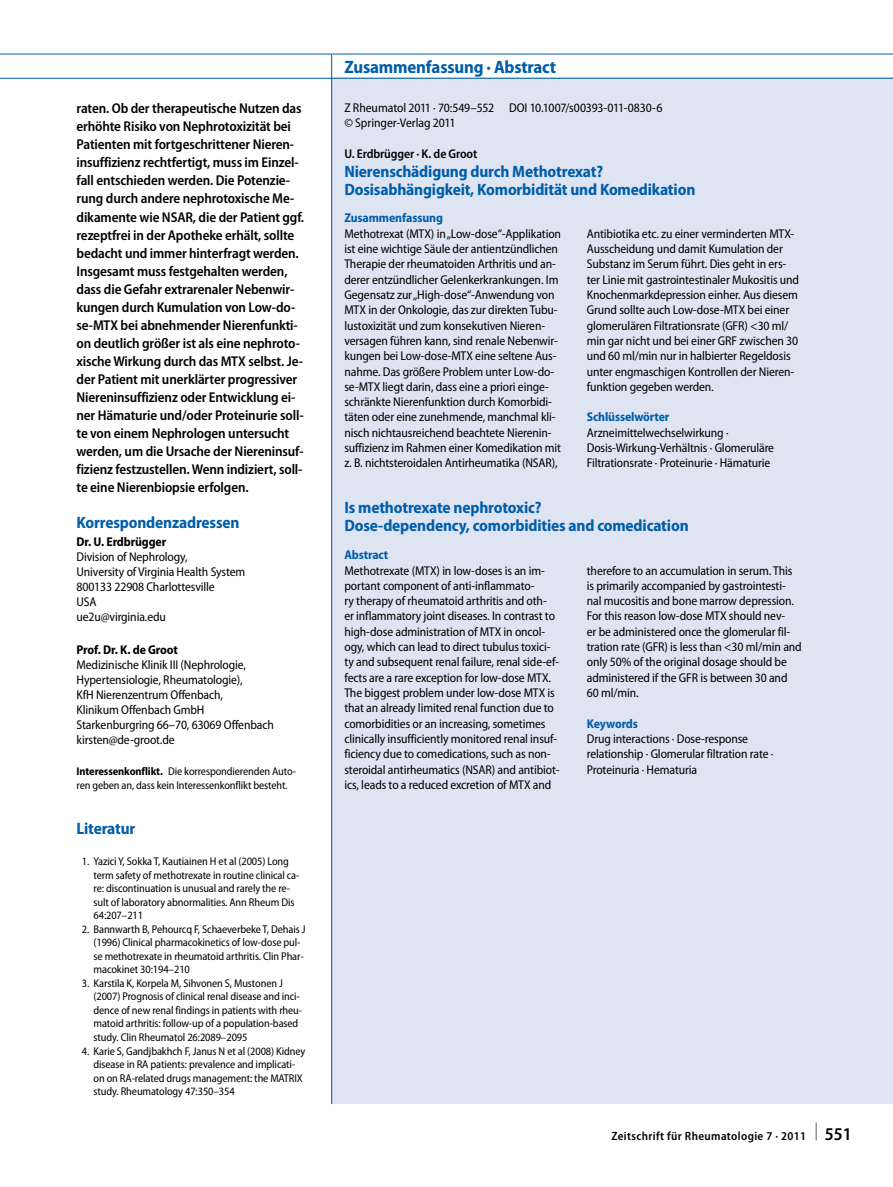
<style>
.page{position:relative;width:893px;height:1187px;background:#fff}
.page>*{position:absolute;margin:0;border:0;box-sizing:border-box;transform-origin:0 0}
._001_rubrik{font:700 semi-condensed 18px "Myriad Pro";letter-spacing:-.01em;color:#005da9}
._103_abstract_u1{font:700 semi-condensed 16.5px/18px "Myriad Pro";letter-spacing:-.01em;color:#005da9}
._103_abstract_u1_eng{font:700 semi-condensed 16.5px/18px "Myriad Pro";letter-spacing:-.01em;color:#005da9}
._999_012_u1_12ptVor{font:700 semi-condensed 16.5px "Myriad Pro";letter-spacing:-.01em;color:#005da9}
._999_012_u1_12ptVorN{font:700 semi-condensed 16.5px "Myriad Pro";letter-spacing:-.01em;color:#005da9}
._019_fazit{font:600 semi-condensed 14.25px/18px "Myriad Pro";letter-spacing:-.01em;color:#000}
._104_abstract_text_o{font:semi-condensed 12.75px/15.3px "Myriad Pro";letter-spacing:-.01em;color:#000}
._022_autorenadresse{font:semi-condensed 12.75px/15px "Myriad Pro";letter-spacing:-.01em;color:#000}
._002_quelle_doi{font:semi-condensed 12.75px "Myriad Pro";letter-spacing:-.01em;color:#000}
._105_abstract_u2{font:700 semi-condensed 12.75px "Myriad Pro";letter-spacing:-.01em;color:#005da9}
._021_autorenname{font:700 semi-condensed 12.75px "Myriad Pro";letter-spacing:-.01em;color:#000}
._102_abstract_autore{font:600 semi-condensed 12.75px "Myriad Pro";letter-spacing:-.01em;color:#000}
._105_abstract_u2_eng{font:700 semi-condensed 12.75px "Myriad Pro";letter-spacing:-.015em;color:#005da9}
.t1{font:600 semi-condensed 12px "Myriad Pro";letter-spacing:.03em;color:#000}
._023_literatur{font:semi-condensed 11.25px/13.5px "Myriad Pro";letter-spacing:-.01em;color:#000}
._044_kleinsatz_artik{font:semi-condensed 11.25px/13.5px "Myriad Pro";letter-spacing:-.01em;color:#000}
.s1{font-weight:700}
.s2{font-size:18px}
</style>
<div class="page">
<div style="left:332px;top:78px;width:561px;height:1025px;background:#dee4f2"></div>
<hr style="left:331px;top:54px;width:1px;height:1049px;background:#005da9">
<hr style="left:0;top:54px;width:893px;height:1px;background:#005da9">
<hr style="left:0;top:78px;width:893px;height:1px;background:#005da9">
<p class="_019_fazit" style="left:77px;top:100px;width:229px">raten. Ob der therapeutische Nutzen das erhöhte Risiko von Nephrotoxizität bei Patienten mit fortgeschrittener Nieren&shy;insuffizienz rechtfertigt, muss im Einzel&shy;fall entschieden werden. Die Potenzie&shy;rung durch andere nephrotoxische Me&shy;dikamente wie NSAR, die der Patient ggf. rezeptfrei in der Apotheke erhält, sollte bedacht und immer hinterfragt werden.<br>Insgesamt muss festgehalten werden, dass die Gefahr extrarenaler Nebenwir&shy;kungen durch Kumulation von Low-do&shy;se-MTX bei abnehmender Nierenfunkti&shy;on deutlich größer ist als eine nephroto&shy;xische Wirkung durch das MTX selbst. Je&shy;der Patient mit unerklärter progressiver Niereninsuffizienz oder Entwicklung ei&shy;ner Hämaturie und/oder Proteinurie soll&shy;te von einem Nephrologen untersucht werden, um die Ursache der Niereninsuf&shy;fizienz festzustellen. Wenn indiziert, soll&shy;te eine Nierenbiopsie erfolgen.</p>
<p class="_999_012_u1_12ptVor" style="left:77px;top:513px;width:164px">Korrespondenzadressen</p>
<p class="_021_autorenname" style="left:77px;top:534px;width:91px">Dr. U. Erdbrügger</p>
<p class="_022_autorenadresse" style="left:77px;top:549px;width:170px">Division of Nephrology,<br>University of Virginia Health System</p>
<p class="_022_autorenadresse" style="left:77px;top:579px;width:140px">800133 22908 Charlottesville</p>
<p class="_022_autorenadresse" style="left:77px;top:594px;width:22px">USA</p>
<p class="_022_autorenadresse" style="left:77px;top:609px;width:91px">ue2u@virginia.edu</p>
<p class="_021_autorenname" style="left:77px;top:642px;width:103px">Prof. Dr. K. de Groot</p>
<p class="_022_autorenadresse" style="left:77px;top:657px;width:171px">Medizinische Klinik III (Nephrologie, Hypertensiologie, Rheumatologie), KfH Nierenzentrum Offenbach, Klinikum Offenbach GmbH</p>
<p class="_022_autorenadresse" style="left:77px;top:717px;width:199px">Starkenburgring 66–70, 63069 Offenbach</p>
<p class="_022_autorenadresse" style="left:77px;top:732px;width:100px">kirsten@de-groot.de</p>
<p class="_044_kleinsatz_artik" style="left:77px;top:765px;width:221px"><span class="s1">Interessenkonflikt.</span> Die korrespondierenden Auto&shy;ren geben an, dass kein Interessenkonflikt besteht.</p>
<p class="_999_012_u1_12ptVorN" style="left:77px;top:819px;width:60px">Literatur</p>
<p class="_023_literatur" style="left:94px;top:855px;width:208px;text-indent:-12px">1. Yazici Y, Sokka T, Kautiainen H et al (2005) Long term safety of methotrexate in routine clinical ca&shy;re: discontinuation is unusual and rarely the re&shy;sult of laboratory abnormalities. Ann Rheum Dis 64:207–211</p>
<p class="_023_literatur" style="left:94px;top:922px;width:214px;text-indent:-12px">2. Bannwarth B, Pehourcq F, Schaeverbeke T, Dehais J (1996) Clinical pharmacokinetics of low-dose pul&shy;se methotrexate in rheumatoid arthritis. Clin Phar&shy;macokinet 30:194–210</p>
<p class="_023_literatur" style="left:94px;top:976px;width:210px;text-indent:-12px">3. Karstila K, Korpela M, Sihvonen S, Mustonen J (2007) Prognosis of clinical renal disease and inci&shy;dence of new renal findings in patients with rheu&shy;matoid arthritis: follow-up of a population-based study. Clin Rheumatol 26:2089–2095</p>
<p class="_023_literatur" style="left:94px;top:1044px;width:213px;text-indent:-12px">4. Karie S, Gandjbakhch F, Janus N et al (2008) Kidney disease in RA patients: prevalence and implicati&shy;on on RA-related drugs management: the MATRIX study. Rheumatology 47:350–354</p>
<p class="_001_rubrik" style="left:344px;top:57px;width:213px">Zusammenfassung · Abstract</p>
<p class="_002_quelle_doi" style="left:344px;top:101px;width:319px">Z Rheumatol 2011 · 70:549–552 DOI 10.1007/s00393-011-0830-6</p>
<p class="_002_quelle_doi" style="left:344px;top:116px;width:112px">© Springer-Verlag 2011</p>
<p class="_102_abstract_autore" style="left:344px;top:147px;width:134px">U. Erdbrügger · K. de Groot</p>
<p class="_103_abstract_u1" style="left:344px;top:162px;width:352px">Nierenschädigung durch Methotrexat?<br>Dosisabhängigkeit, Komorbidität und Komedikation</p>
<p class="_105_abstract_u2" style="left:344px;top:211px;width:100px">Zusammenfassung</p>
<p class="_104_abstract_text_o" style="left:344px;top:226px;width:218px">Methotrexat (MTX) in „Low-dose“-Applikation ist eine wichtige Säule der antientzündlichen Therapie der rheumatoiden Arthritis und an&shy;derer entzündlicher Gelenkerkrankungen. Im Gegensatz zur „High-dose“-Anwendung von MTX in der Onkologie, das zur direkten Tubu&shy;lustoxizität und zum konsekutiven Nieren&shy;versagen führen kann, sind renale Nebenwir&shy;kungen bei Low-dose-MTX eine seltene Aus&shy;nahme. Das größere Problem unter Low-do&shy;se-MTX liegt darin, dass eine a priori einge&shy;schränkte Nierenfunktion durch Komorbidi&shy;täten oder eine zunehmende, manchmal kli&shy;nisch nichtausreichend beachtete Nierenin&shy;suffizienz im Rahmen einer Komedikation mit z. B. nichtsteroidalen Antirheumatika (NSAR),</p>
<p class="_104_abstract_text_o" style="left:587px;top:226px;width:214px">Antibiotika etc. zu einer verminderten MTX-Ausscheidung und damit Kumulation der Substanz im Serum führt. Dies geht in ers&shy;ter Linie mit gastrointestinaler Mukositis und Knochenmarkdepression einher. Aus diesem Grund sollte auch Low-dose-MTX bei einer glomerulären Filtrationsrate (GFR) &lt;30 ml/ min gar nicht und bei einer GRF zwischen 30 und 60 ml/min nur in halbierter Regeldosis unter engmaschigen Kontrollen der Nieren&shy;funktion gegeben werden.</p>
<p class="_105_abstract_u2" style="left:587px;top:410px;width:84px">Schlüsselwörter</p>
<p class="_104_abstract_text_o" style="left:587px;top:425px;width:189px">Arzneimittelwechselwirkung ·<br>Dosis-Wirkung-Verhältnis · Glomeruläre<br>Filtrationsrate · Proteinurie · Hämaturie</p>
<p class="_103_abstract_u1_eng" style="left:344px;top:499px;width:346px">Is methotrexate nephrotoxic?<br>Dose-dependency, comorbidities and comedication</p>
<p class="_105_abstract_u2" style="left:344px;top:548px;width:45px">Abstract</p>
<p class="_104_abstract_text_o" style="left:344px;top:563px;width:217px">Methotrexate (MTX) in low-doses is an im&shy;portant component of anti-inflammato-<br>ry therapy of rheumatoid arthritis and oth-<br>er inflammatory joint diseases. In contrast to high-dose administration of MTX in oncol&shy;ogy, which can lead to direct tubulus toxici&shy;ty and subsequent renal failure, renal side-ef&shy;fects are a rare exception for low-dose MTX.<br>The biggest problem under low-dose MTX is that an already limited renal function due to comorbidities or an increasing, sometimes clinically insufficiently monitored renal insuf&shy;ficiency due to comedications, such as non&shy;steroidal antirheumatics (NSAR) and antibiot&shy;ics, leads to a reduced excretion of MTX and</p>
<p class="_104_abstract_text_o" style="left:587px;top:563px;width:217px">therefore to an accumulation in serum. This is primarily accompanied by gastrointesti&shy;nal mucositis and bone marrow depression.<br>For this reason low-dose MTX should nev-<br>er be administered once the glomerular fil&shy;tration rate (GFR) is less than &lt;30 ml/min and only 50% of the original dosage should be administered if the GFR is between 30 and 60 ml/min.</p>
<p class="_105_abstract_u2_eng" style="left:587px;top:716px;width:53px">Keywords</p>
<p class="_104_abstract_text_o" style="left:587px;top:731px;width:188px">Drug interactions · Dose-response relationship · Glomerular filtration rate ·<br>Proteinuria · Hematuria</p>
<p class="t1" style="left:611px;top:1129px;width:242px">Zeitschrift für Rheumatologie 7 · 2011 <sup>|</sup> <span class="s2">551</span></p>
</div>
